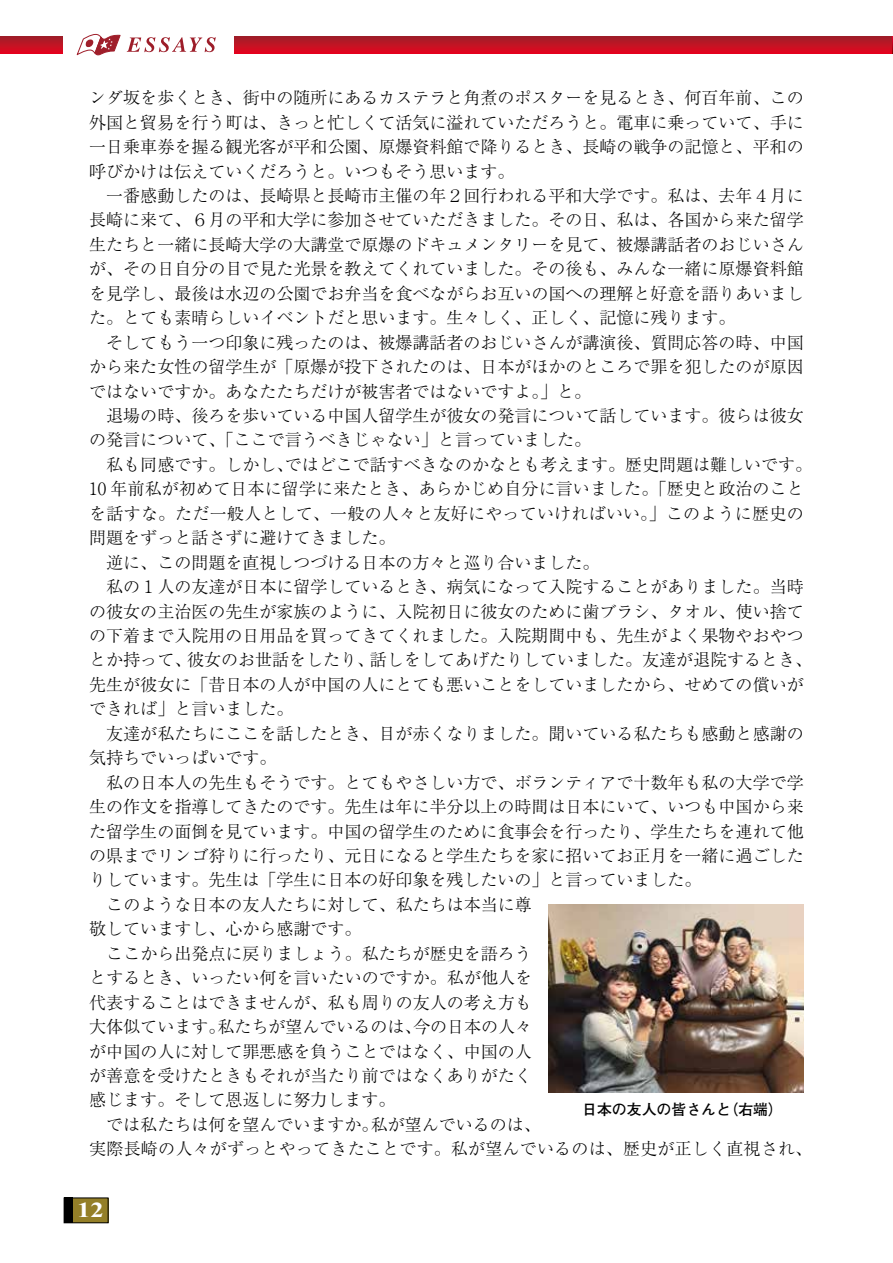
<style>
.page{position:relative;width:893px;height:1263px;background:#fff}
.page>*{position:absolute;margin:0;border:0;box-sizing:border-box;transform-origin:0 0}
.t1{font:700 21.3px "Times New Roman";color:#fff;scale:1.25 1}
.t2{font:300 16.95px/24.5px "Ryumin Pr 6";color:#000}
.t3{font:700 14.85px "Futo Go B101 Pr 6";color:#000}
</style>
<div class="page">
<svg style="left:0;top:36px;width:892px;height:17px;background:#bf1324"></svg>
<div style="left:64px;top:28px;width:170px;height:32px;background:#fff"></div>
<svg style="left:892px;top:36px;width:1px;height:17px"></svg>
<div style="left:64px;top:1198px;width:44px;height:25px;background:#947f28"></div>
<div style="left:64px;top:1197px;width:44px;height:26px;border:1px solid #000"></div>
<div style="left:64px;top:1197px;width:8px;height:26px;background:#000"></div>
<svg style="left:127px;top:37px;width:89px;height:15px"></svg>
<svg style="left:77px;top:34px;width:44px;height:22px"></svg>
<img style="left:549px;top:905px;width:255px;height:188px">
<p class="t2" style="left:89px;top:85px;width:724px">ンダ坂を歩くとき、街中の随所にあるカステラと角煮のポスターを見るとき、何百年前、この外国と貿易を行う町は、きっと忙しくて活気に溢れていただろうと。電車に乗っていて、手に一日乗車券を握る観光客が平和公園、原爆資料館で降りるとき、長崎の戦争の記憶と、平和の呼びかけは伝えていくだろうと。いつもそう思います。<br>　一番感動したのは、長崎県と長崎市主催の年２回行われる平和大学です。私は、去年４月に長崎に来て、６月の平和大学に参加させていただきました。その日、私は、各国から来た留学生たちと一緒に長崎大学の大講堂で原爆のドキュメンタリーを見て、被爆講話者のおじいさんが、その日自分の目で見た光景を教えてくれていました。その後も、みんな一緒に原爆資料館を見学し、最後は水辺の公園でお弁当を食べながらお互いの国への理解と好意を語りあいました。とても素晴らしいイベントだと思います。生々しく、正しく、記憶に残ります。<br>　そしてもう一つ印象に残ったのは、被爆講話者のおじいさんが講演後、質問応答の時、中国から来た女性の留学生が「原爆が投下されたのは、日本がほかのところで罪を犯したのが原因ではないですか。あなたたちだけが被害者ではないですよ。」と。<br>　退場の時、後ろを歩いている中国人留学生が彼女の発言について話しています。彼らは彼女の発言について、「ここで言うべきじゃない」と言っていました。<br>　私も同感です。しかし、ではどこで話すべきなのかなとも考えます。歴史問題は難しいです。10 年前私が初めて日本に留学に来たとき、あらかじめ自分に言いました。「歴史と政治のことを話すな。ただ一般人として、一般の人々と友好にやっていければいい。」このように歴史の問題をずっと話さずに避けてきました。<br>　逆に、この問題を直視しつづける日本の方々と巡り合いました。<br>　私の１人の友達が日本に留学しているとき、病気になって入院することがありました。当時の彼女の主治医の先生が家族のように、入院初日に彼女のために歯ブラシ、タオル、使い捨ての下着まで入院用の日用品を買ってきてくれました。入院期間中も、先生がよく果物やおやつとか持って、彼女のお世話をしたり、話しをしてあげたりしていました。友達が退院するとき、先生が彼女に「昔日本の人が中国の人にとても悪いことをしていましたから、せめての償いができれば」と言いました。<br>　友達が私たちにここを話したとき、目が赤くなりました。聞いている私たちも感動と感謝の気持ちでいっぱいです。<br>　私の日本人の先生もそうです。とてもやさしい方で、ボランティアで十数年も私の大学で学生の作文を指導してきたのです。先生は年に半分以上の時間は日本にいて、いつも中国から来た留学生の面倒を見ています。中国の留学生のために食事会を行ったり、学生たちを連れて他の県までリンゴ狩りに行ったり、元日になると学生たちを家に招いてお正月を一緒に過ごしたりしています。先生は「学生に日本の好印象を残したいの」と言っていました。<br>　このような日本の友人たちに対して、私たちは本当に尊<br>敬していますし、心から感謝です。<br>　ここから出発点に戻りましょう。私たちが歴史を語ろう<br>とするとき、いったい何を言いたいのですか。私が他人を<br>代表することはできませんが、私も周りの友人の考え方も<br>大体似ています。私たちが望んでいるのは、今の日本の人々<br>が中国の人に対して罪悪感を負うことではなく、中国の人<br>が善意を受けたときもそれが当たり前ではなくありがたく<br>感じます。そして恩返しに努力します。<br>　では私たちは何を望んでいますか。私が望んでいるのは、<br>実際長崎の人々がずっとやってきたことです。私が望んでいるのは、歴史が正しく直視され、</p>
<p class="t3" style="left:582px;top:1097px;width:202px">日本の友人の皆さんと（右端）</p>
<p class="t1" style="left:77px;top:1195px;width:23px">12</p>
</div>
